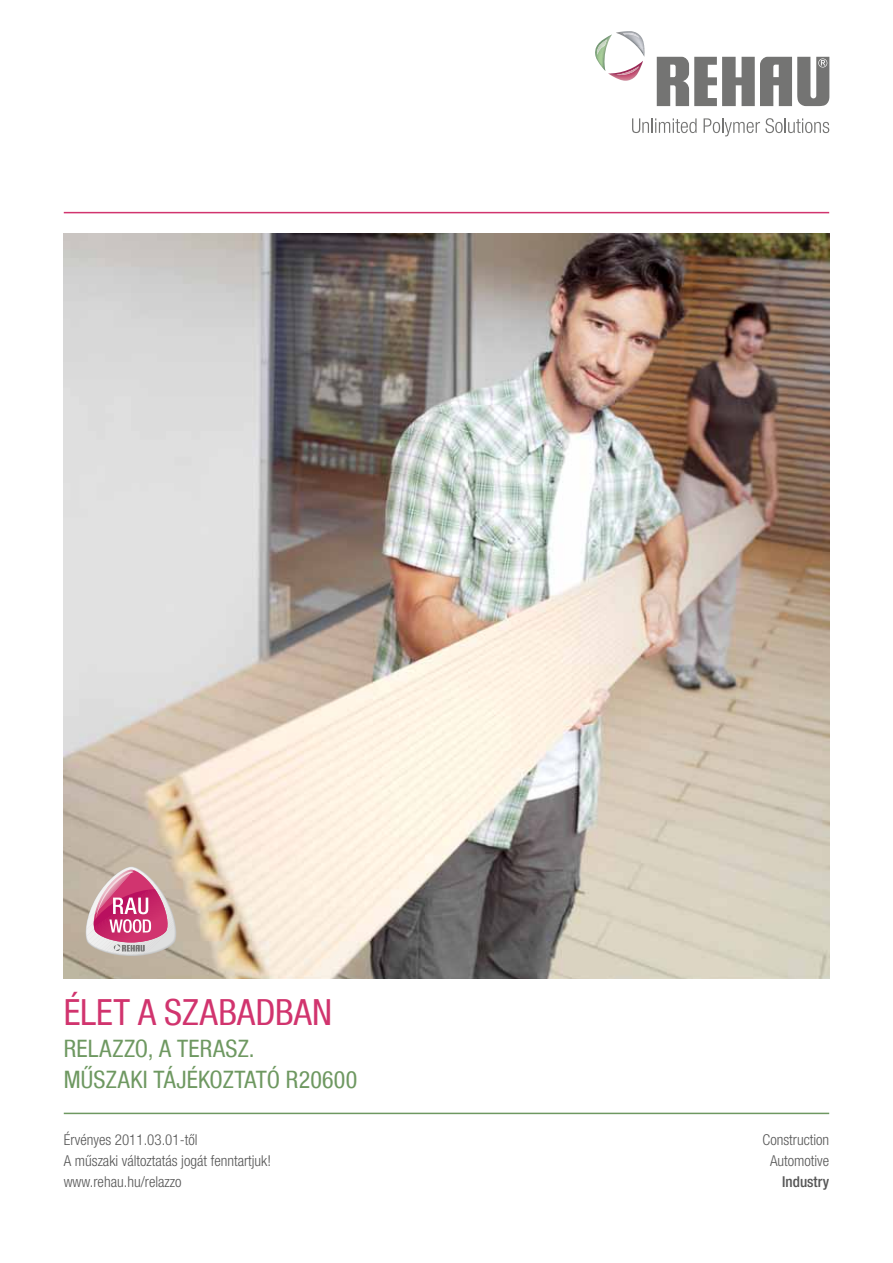
<style>
.page{position:relative;width:893px;height:1263px;background:#fff}
.page>*{position:absolute;margin:0;border:0;box-sizing:border-box;transform-origin:0 0}
.t1{font:condensed 36px "Helvetica Neue LT Com";letter-spacing:.005em;color:#d1346e}
.t2{font:condensed 24px/31.5px "Helvetica Neue LT Com";letter-spacing:.01em;color:#6e9861}
.t3{font:300 condensed 15px/21px "Helvetica Neue LT Com";color:#565656}
.t4{font:500 condensed 15px "Helvetica Neue LT Com";color:#565656}
</style>
<div class="page">
<img style="left:64px;top:234px;width:765px;height:744px">
<svg style="left:632px;top:118px;width:65px;height:15px"></svg>
<svg style="left:704px;top:118px;width:125px;height:18px"></svg>
<svg style="left:657px;top:57px;width:172px;height:49px"></svg>
<svg style="left:595px;top:31px;width:49px;height:50px"></svg>
<img style="left:597px;top:39px;width:10px;height:16px">
<img style="left:616px;top:66px;width:23px;height:9px">
<img style="left:623px;top:33px;width:16px;height:5px">
<hr style="left:64px;top:212px;width:765px;height:1px;background:#d1346e">
<hr style="left:64px;top:1113px;width:765px;height:1px;background:#6e9861">
<svg style="left:84px;top:866px;width:93px;height:90px;background:#cf8ea2"></svg>
<h1 class="t1" style="left:64px;top:991px;width:270px">ÉLET A SZABADBAN</h1>
<h2 class="t2" style="left:64px;top:1032px;width:295px">RELAZZO, A TERASZ.<br>MŰSZAKI TÁJÉKOZTATÓ R20600</h2>
<p class="t3" style="left:64px;top:1129px;width:209px">Érvényes 2011.03.01-től<br>A műszaki változtatás jogát fenntartjuk! www.rehau.hu/relazzo</p>
<p class="t3" style="left:762px;top:1129px;width:68px;text-align:center">Construction<br>Automotive</p>
<p class="t4" style="left:782px;top:1173px;width:48px">Industry</p>
</div>
